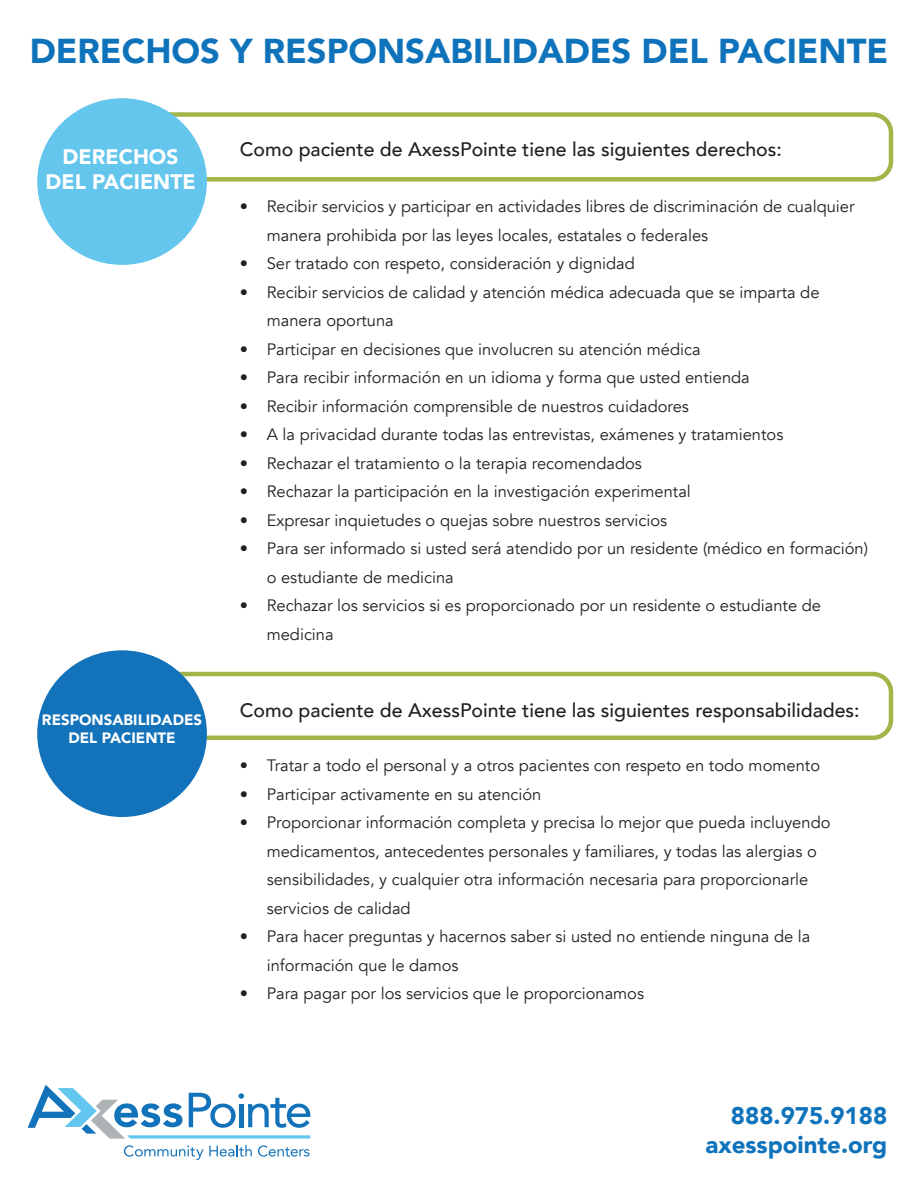
<style>
.page{position:relative;width:918px;height:1188px;background:#fff}
.page>*{position:absolute;margin:0;border:0;box-sizing:border-box;transform-origin:0 0}
.t1{font:900 34.5px "Avenir";color:#0f73bb}
.t2{font:900 24px "Avenir";color:#0f73bb}
.t3{font:900 21px "Avenir";color:#fff}
.t4{font:500 19.5px "Avenir";color:#231f20}
.t5{font:16.5px/28.5px "Avenir";color:#231f20}
.t6{font:900 15px "Avenir";color:#fff}
</style>
<div class="page">
<div style="left:132px;top:112px;width:761px;height:70px;border:4px solid #a2b548;border-radius:18px"></div>
<div style="left:37px;top:98px;width:170px;height:167px;background:#65c6ed;border-radius:50%"></div>
<div style="left:132px;top:672px;width:761px;height:68px;border:4px solid #a2b548;border-radius:18px"></div>
<div style="left:37px;top:650px;width:170px;height:167px;background:#1272ba;border-radius:50%"></div>
<svg style="left:28px;top:1085px;width:282px;height:54px"></svg>
<svg style="left:124px;top:1145px;width:79px;height:15px"></svg>
<svg style="left:209px;top:1145px;width:43px;height:12px"></svg>
<svg style="left:258px;top:1145px;width:52px;height:12px"></svg>
<p class="t1" style="left:30px;top:21px;width:860px">DERECHOS Y RESPONSABILIDADES DEL PACIENTE</p>
<p class="t3" style="left:63px;top:139px;width:117px">DERECHOS</p>
<p class="t3" style="left:46px;top:164px;width:152px">DEL PACIENTE</p>
<p class="t6" style="left:42px;top:707px;width:162px">RESPONSABILIDADES</p>
<p class="t6" style="left:68px;top:725px;width:109px">DEL PACIENTE</p>
<p class="t4" style="left:240px;top:132px;width:544px">Como paciente de AxessPointe tiene las siguientes derechos:</p>
<p class="t5" style="left:267px;top:193px;width:589px;text-indent:-27px">• Recibir servicios y participar en actividades libres de discriminación de cualquier manera prohibida por las leyes locales, estatales o federales</p>
<p class="t5" style="left:240px;top:250px;width:397px">• Ser tratado con respeto, consideración y dignidad</p>
<p class="t5" style="left:267px;top:278px;width:554px;text-indent:-27px">• Recibir servicios de calidad y atención médica adecuada que se imparta de manera oportuna</p>
<p class="t5" style="left:240px;top:335px;width:462px">• Participar en decisiones que involucren su atención médica</p>
<p class="t5" style="left:240px;top:364px;width:512px">• Para recibir información en un idioma y forma que usted entienda</p>
<p class="t5" style="left:240px;top:392px;width:451px">• Recibir información comprensible de nuestros cuidadores</p>
<p class="t5" style="left:240px;top:421px;width:545px">• A la privacidad durante todas las entrevistas, exámenes y tratamientos</p>
<p class="t5" style="left:240px;top:449px;width:404px">• Rechazar el tratamiento o la terapia recomendados</p>
<p class="t5" style="left:240px;top:478px;width:453px">• Rechazar la participación en la investigación experimental</p>
<p class="t5" style="left:240px;top:506px;width:429px">• Expresar inquietudes o quejas sobre nuestros servicios</p>
<p class="t5" style="left:267px;top:535px;width:603px;text-indent:-27px">• Para ser informado si usted será atendido por un residente (médico en formación) o estudiante de medicina</p>
<p class="t5" style="left:267px;top:592px;width:556px;text-indent:-27px">• Rechazar los servicios si es proporcionado por un residente o estudiante de medicina</p>
<p class="t4" style="left:240px;top:693px;width:621px">Como paciente de AxessPointe tiene las siguientes responsabilidades:</p>
<p class="t5" style="left:240px;top:752px;width:582px">• Tratar a todo el personal y a otros pacientes con respeto en todo momento</p>
<p class="t5" style="left:240px;top:780px;width:303px">• Participar activamente en su atención</p>
<p class="t5" style="left:267px;top:809px;width:565px;text-indent:-27px">• Proporcionar información completa y precisa lo mejor que pueda incluyendo medicamentos, antecedentes personales y familiares, y todas las alergias o sensibilidades, y cualquier otra información necesaria para proporcionarle servicios de calidad</p>
<p class="t5" style="left:267px;top:923px;width:545px;text-indent:-27px">• Para hacer preguntas y hacernos saber si usted no entiende ninguna de la información que le damos</p>
<p class="t5" style="left:240px;top:980px;width:406px">• Para pagar por los servicios que le proporcionamos</p>
<p class="t2" style="left:731px;top:1095px;width:158px">888.975.9188</p>
<p class="t2" style="left:706px;top:1124px;width:183px">axesspointe.org</p>
</div>
